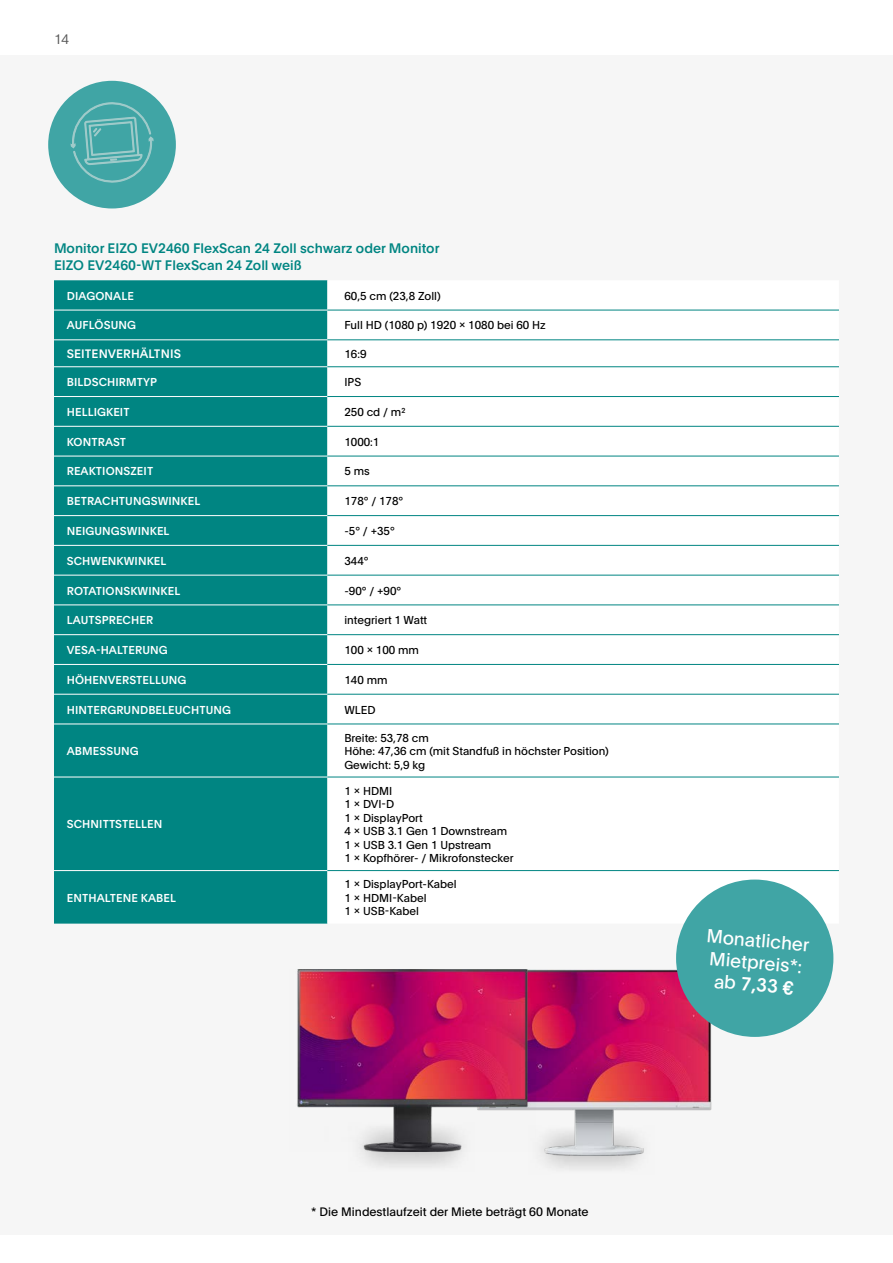
<style>
.page{position:relative;width:893px;height:1263px;background:#fff}
.page>*{position:absolute;margin:0;border:0;box-sizing:border-box;transform-origin:0 0}
.t1{font:18.45px/22.2px "Plain";color:#fff;text-align:center}
.t2{font:500 13.5px/16.2px "Plain";color:#008582}
.t3{font:300 13.5px "Plain";color:#565656}
.t4{font:12px "Plain";color:#000}
.t5{font:500 12px "Plain";letter-spacing:.01em;color:#fff}
.t6{font:11.25px/13.5px "Plain";color:#000}
.t7{font:500 11.25px "Plain";letter-spacing:.01em;color:#fff}
.s1{font-weight:500}
</style>
<div class="page">
<div style="left:0;top:55px;width:893px;height:1179px;background:#f6f6f6"></div>
<svg style="left:543px;top:1155px;width:97px;height:14px"></svg>
<svg style="left:363px;top:1152px;width:97px;height:15px"></svg>
<img style="left:536px;top:970px;width:183px;height:185px">
<img style="left:297px;top:970px;width:239px;height:182px">
<div style="left:54px;top:280px;width:273px;height:644px;background:#008582"></div>
<div style="left:327px;top:280px;width:512px;height:644px;background:#fff"></div>
<hr style="left:54px;top:310px;width:273px;height:1px;background:#fff">
<hr style="left:54px;top:340px;width:273px;height:1px;background:#fff">
<hr style="left:54px;top:366px;width:273px;height:1px;background:#fff">
<hr style="left:54px;top:396px;width:273px;height:1px;background:#fff">
<hr style="left:54px;top:426px;width:273px;height:1px;background:#fff">
<hr style="left:54px;top:456px;width:273px;height:1px;background:#fff">
<hr style="left:54px;top:486px;width:273px;height:1px;background:#fff">
<hr style="left:54px;top:515px;width:273px;height:1px;background:#fff">
<hr style="left:54px;top:545px;width:273px;height:1px;background:#fff">
<hr style="left:54px;top:575px;width:273px;height:1px;background:#fff">
<hr style="left:54px;top:605px;width:273px;height:1px;background:#fff">
<hr style="left:54px;top:634px;width:273px;height:1px;background:#fff">
<hr style="left:54px;top:664px;width:273px;height:1px;background:#fff">
<hr style="left:54px;top:694px;width:273px;height:1px;background:#fff">
<hr style="left:54px;top:724px;width:273px;height:1px;background:#fff">
<hr style="left:54px;top:777px;width:273px;height:1px;background:#fff">
<hr style="left:54px;top:870px;width:273px;height:1px;background:#fff">
<hr style="left:327px;top:310px;width:512px;height:1px;background:#008582">
<hr style="left:327px;top:340px;width:512px;height:1px;background:#008582">
<hr style="left:327px;top:366px;width:512px;height:1px;background:#008582">
<hr style="left:327px;top:396px;width:512px;height:1px;background:#008582">
<hr style="left:327px;top:426px;width:512px;height:1px;background:#008582">
<hr style="left:327px;top:456px;width:512px;height:1px;background:#008582">
<hr style="left:327px;top:486px;width:512px;height:1px;background:#008582">
<hr style="left:327px;top:515px;width:512px;height:1px;background:#008582">
<hr style="left:327px;top:545px;width:512px;height:1px;background:#008582">
<hr style="left:327px;top:575px;width:512px;height:1px;background:#008582">
<hr style="left:327px;top:605px;width:512px;height:1px;background:#008582">
<hr style="left:327px;top:634px;width:512px;height:1px;background:#008582">
<hr style="left:327px;top:664px;width:512px;height:1px;background:#008582">
<hr style="left:327px;top:694px;width:512px;height:1px;background:#008582">
<hr style="left:327px;top:724px;width:512px;height:1px;background:#008582">
<hr style="left:327px;top:777px;width:512px;height:1px;background:#008582">
<hr style="left:327px;top:870px;width:512px;height:1px;background:#008582">
<div style="left:48px;top:81px;width:128px;height:127px;background:#40a5a5;border-radius:50%"></div>
<svg style="left:70px;top:102px;width:84px;height:81px"></svg>
<div style="left:676px;top:879px;width:157px;height:158px;background:#40a5a5;border-radius:50%"></div>
<p class="t3" style="left:54px;top:29px;width:17px">14</p>
<p class="t2" style="left:54px;top:240px;width:387px">Monitor EIZO EV2460 FlexScan 24 Zoll schwarz oder Monitor<br>EIZO EV2460-WT FlexScan 24 Zoll weiß</p>
<p class="t7" style="left:67px;top:288px;width:69px">DIAGONALE</p>
<p class="t6" style="left:344px;top:288px;width:98px">60,5 cm (23,8 Zoll)</p>
<p class="t7" style="left:67px;top:317px;width:71px">AUFLÖSUNG</p>
<p class="t6" style="left:344px;top:318px;width:203px">Full HD (1080 p) 1920 x 1080 bei 60 Hz</p>
<p class="t5" style="left:67px;top:345px;width:116px">SEITENVERHÄLTNIS</p>
<p class="t6" style="left:344px;top:346px;width:24px">16:9</p>
<p class="t7" style="left:67px;top:374px;width:92px">BILDSCHIRMTYP</p>
<p class="t6" style="left:344px;top:375px;width:18px">IPS</p>
<p class="t7" style="left:67px;top:404px;width:64px">HELLIGKEIT</p>
<p class="t6" style="left:344px;top:405px;width:63px">250 cd / m²</p>
<p class="t7" style="left:67px;top:434px;width:61px">KONTRAST</p>
<p class="t6" style="left:344px;top:434px;width:36px">1000:1</p>
<p class="t7" style="left:67px;top:463px;width:88px">REAKTIONSZEIT</p>
<p class="t6" style="left:344px;top:464px;width:27px">5 ms</p>
<p class="t7" style="left:67px;top:493px;width:135px">BETRACHTUNGSWINKEL</p>
<p class="t6" style="left:344px;top:494px;width:60px">178° / 178°</p>
<p class="t7" style="left:67px;top:523px;width:104px">NEIGUNGSWINKEL</p>
<p class="t6" style="left:344px;top:524px;width:52px">-5° / +35°</p>
<p class="t7" style="left:67px;top:553px;width:101px">SCHWENKWINKEL</p>
<p class="t6" style="left:344px;top:553px;width:26px">344°</p>
<p class="t7" style="left:67px;top:582px;width:115px">ROTATIONSKWINKEL</p>
<p class="t6" style="left:344px;top:583px;width:58px">-90° / +90°</p>
<p class="t7" style="left:67px;top:612px;width:88px">LAUTSPRECHER</p>
<p class="t6" style="left:344px;top:613px;width:84px">integriert 1 Watt</p>
<p class="t7" style="left:67px;top:642px;width:102px">VESA-HALTERUNG</p>
<p class="t6" style="left:344px;top:643px;width:76px">100 x 100 mm</p>
<p class="t7" style="left:67px;top:672px;width:121px">HÖHENVERSTELLUNG</p>
<p class="t6" style="left:344px;top:673px;width:45px">140 mm</p>
<p class="t7" style="left:67px;top:701px;width:166px">HINTERGRUNDBELEUCHTUNG</p>
<p class="t6" style="left:344px;top:702px;width:33px">WLED</p>
<p class="t7" style="left:67px;top:743px;width:73px">ABMESSUNG</p>
<p class="t6" style="left:344px;top:730px;width:266px">Breite: 53,78 cm<br>Höhe: 47,36 cm (mit Standfuß in höchster Position)<br>Gewicht: 5,9 kg</p>
<p class="t7" style="left:67px;top:816px;width:97px">SCHNITTSTELLEN</p>
<p class="t7" style="left:67px;top:889px;width:111px">ENTHALTENE KABEL</p>
<p class="t6" style="left:344px;top:783px;width:171px">1 x HDMI<br>1 x DVI-D<br>1 x DisplayPort<br>4 x USB 3.1 Gen 1 Downstream<br>1 x USB 3.1 Gen 1 Upstream<br>1 x Kopfhörer- / Mikrofonstecker</p>
<p class="t6" style="left:344px;top:877px;width:114px">1 x DisplayPort-Kabel<br>1 x HDMI-Kabel<br>1 x USB-Kabel</p>
<p class="t4" style="left:311px;top:1203px;width:279px">* Die Mindestlaufzeit der Miete beträgt 60 Monate</p>
<h1 class="t1" style="left:708px;top:924px;width:105px;rotate:5deg">Monatlicher<br>Mietpreis*: ab <span class="s1">7,33 €</span></h1>
</div>
